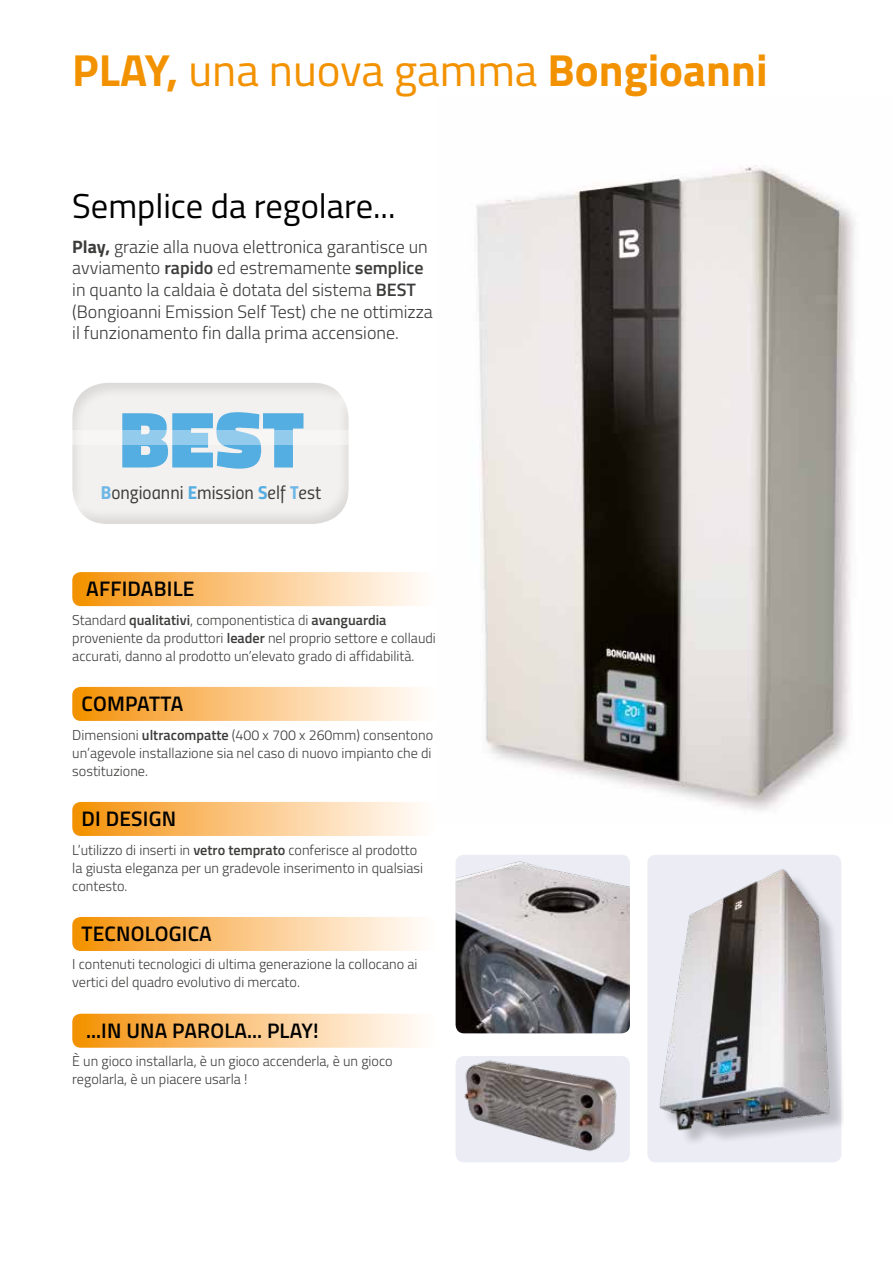
<style>
.page{position:relative;width:893px;height:1263px;background:#fff}
.page>*{position:absolute;margin:0;border:0;box-sizing:border-box;transform-origin:0 0}
.t1{font:900 81px "Titillium";color:#55aee2}
.t2{font:700 45px "Titillium";color:#f39200}
.t3{font:34.5px "Titillium";color:#000}
.t4{font:600 21px "Titillium";letter-spacing:.01em;color:#000}
.t5{font:18.75px "Titillium Regular Upright";color:#3c3c3b}
.t6{font:300 18px/21.6px "Titillium";color:#3c3c3b}
.t7{font:300 14.25px/18px "Titillium";color:#3c3c3b}
.s1{font-weight:400}
.s2{font-weight:700}
.s3{font-weight:600}
.s4{font-family:"Titillium Bold Upright";color:#6db6e5}
.s5{font-family:"Titillium Bold Upright";color:#55aee2}
</style>
<div class="page">
<svg style="left:72px;top:572px;width:348px;height:34px;background:#fac683"></svg>
<div style="left:647px;top:855px;width:194px;height:307px;background:#ebecf4;border-radius:9px"></div>
<img style="left:456px;top:855px;width:174px;height:178px">
<img style="left:456px;top:1056px;width:174px;height:106px">
<img style="left:476px;top:165px;width:379px;height:646px">
<img style="left:660px;top:855px;width:183px;height:287px">
<svg style="left:72px;top:802px;width:348px;height:34px;background:#fac682"></svg>
<svg style="left:72px;top:917px;width:348px;height:34px;background:#fac682"></svg>
<svg style="left:72px;top:1014px;width:348px;height:34px;background:#fac783"></svg>
<div style="left:71px;top:381px;width:279px;height:144px;background:#000;opacity:.2"></div>
<div style="left:72px;top:430px;width:277px;height:14px;background:#f7f6f4"></div>
<svg style="left:72px;top:687px;width:348px;height:34px;background:#fac682"></svg>
<h2 class="t2" style="left:72px;top:36px;width:697px">PLAY, <span class="s1">una nuova gamma</span> Bongioanni</h2>
<h3 class="t3" style="left:72px;top:181px;width:325px">Semplice da regolare...</h3>
<p class="t6" style="left:72px;top:235px;width:362px"><span class="s2">Play,</span> grazie alla nuova elettronica garantisce un avviamento <span class="s3">rapido</span> ed estremamente <span class="s3">semplice </span>in quanto la caldaia è dotata del sistema <span class="s3">BEST </span>(Bongioanni Emission Self Test) che ne ottimizza il funzionamento fin dalla prima accensione.</p>
<h1 class="t1" style="left:120px;top:380px;width:186px">BEST</h1>
<h3 class="t5" style="left:101px;top:479px;width:222px"><span class="s4">B</span>ongioanni <span class="s5">E</span>mission <span class="s5">S</span>elf <span class="s4">T</span>est</h3>
<h3 class="t4" style="left:86px;top:573px;width:110px">AFFIDABILE</h3>
<p class="t7" style="left:72px;top:610px;width:365px">Standard <span class="s3">qualitativi</span>, componentistica di <span class="s3">avanguardia </span>proveniente da produttori <span class="s3">leader</span> nel proprio settore e collaudi accurati, danno al prodotto un’elevato grado di affidabilità.</p>
<h3 class="t4" style="left:82px;top:688px;width:103px">COMPATTA</h3>
<p class="t7" style="left:72px;top:725px;width:362px;text-align:justify">Dimensioni <span class="s3">ultracompatte</span> (400 x 700 x 260mm) consentono un’agevole installazione sia nel caso di nuovo impianto che di sostituzione.</p>
<h3 class="t4" style="left:82px;top:803px;width:96px">DI DESIGN</h3>
<p class="t7" style="left:72px;top:840px;width:352px">L’utilizzo di inserti in <span class="s3">vetro temprato</span> conferisce al prodotto la giusta eleganza per un gradevole inserimento in qualsiasi contesto.</p>
<h3 class="t4" style="left:82px;top:918px;width:132px">TECNOLOGICA</h3>
<p class="t7" style="left:72px;top:955px;width:347px">I contenuti tecnologici di ultima generazione la collocano ai vertici del quadro evolutivo di mercato.</p>
<h3 class="t4" style="left:86px;top:1015px;width:234px">...IN UNA PAROLA... PLAY!</h3>
<p class="t7" style="left:72px;top:1052px;width:322px">È un gioco installarla, è un gioco accenderla, è un gioco regolarla, è un piacere usarla !</p>
</div>
